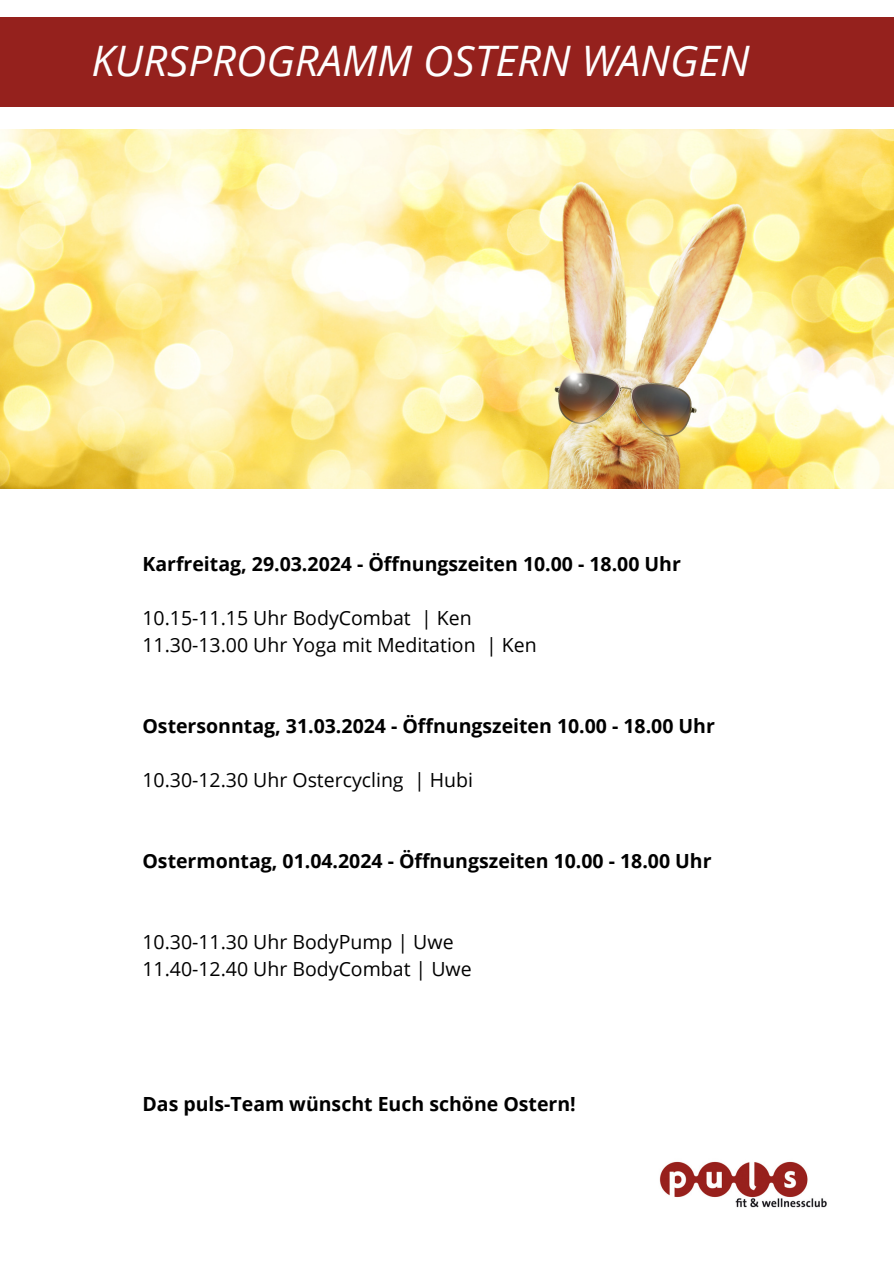
<style>
.page{position:relative;width:894px;height:1264px;background:#fff}
.page>*{position:absolute;margin:0;border:0;box-sizing:border-box;transform-origin:0 0}
.t1{font:italic 42px "Open Sans";color:#fefefe}
.t2{font:700 19.5px "Open Sans";color:#000}
.t3{font:19.5px "Open Sans";color:#000}
</style>
<div class="page">
<img style="left:659px;top:1161px;width:168px;height:47px">
<div style="left:0;top:17px;width:893px;height:90px;background:#95211d"></div>
<img style="left:0;top:130px;width:893px;height:359px">
<h2 class="t1" style="left:91px;top:31px;width:659px">KURSPROGRAMM OSTERN WANGEN</h2>
<p class="t2" style="left:142px;top:549px;width:540px">Karfreitag, 29.03.2024 - Öffnungszeiten 10.00 - 18.00 Uhr</p>
<h2 class="t3" style="left:142px;top:603px;width:330px">10.15-11.15 Uhr BodyCombat | Ken</h2>
<p class="t3" style="left:142px;top:630px;width:395px">11.30-13.00 Uhr Yoga mit Meditation | Ken</p>
<p class="t2" style="left:142px;top:711px;width:574px">Ostersonntag, 31.03.2024 - Öffnungszeiten 10.00 - 18.00 Uhr</p>
<h2 class="t3" style="left:142px;top:765px;width:332px">10.30-12.30 Uhr Ostercycling | Hubi</h2>
<p class="t2" style="left:142px;top:846px;width:570px">Ostermontag, 01.04.2024 - Öffnungszeiten 10.00 - 18.00 Uhr</p>
<h2 class="t3" style="left:142px;top:927px;width:312px">10.30-11.30 Uhr BodyPump | Uwe</h2>
<p class="t3" style="left:142px;top:954px;width:331px">11.40-12.40 Uhr BodyCombat | Uwe</p>
<p class="t2" style="left:142px;top:1089px;width:435px">Das puls-Team wünscht Euch schöne Ostern!</p>
</div>
